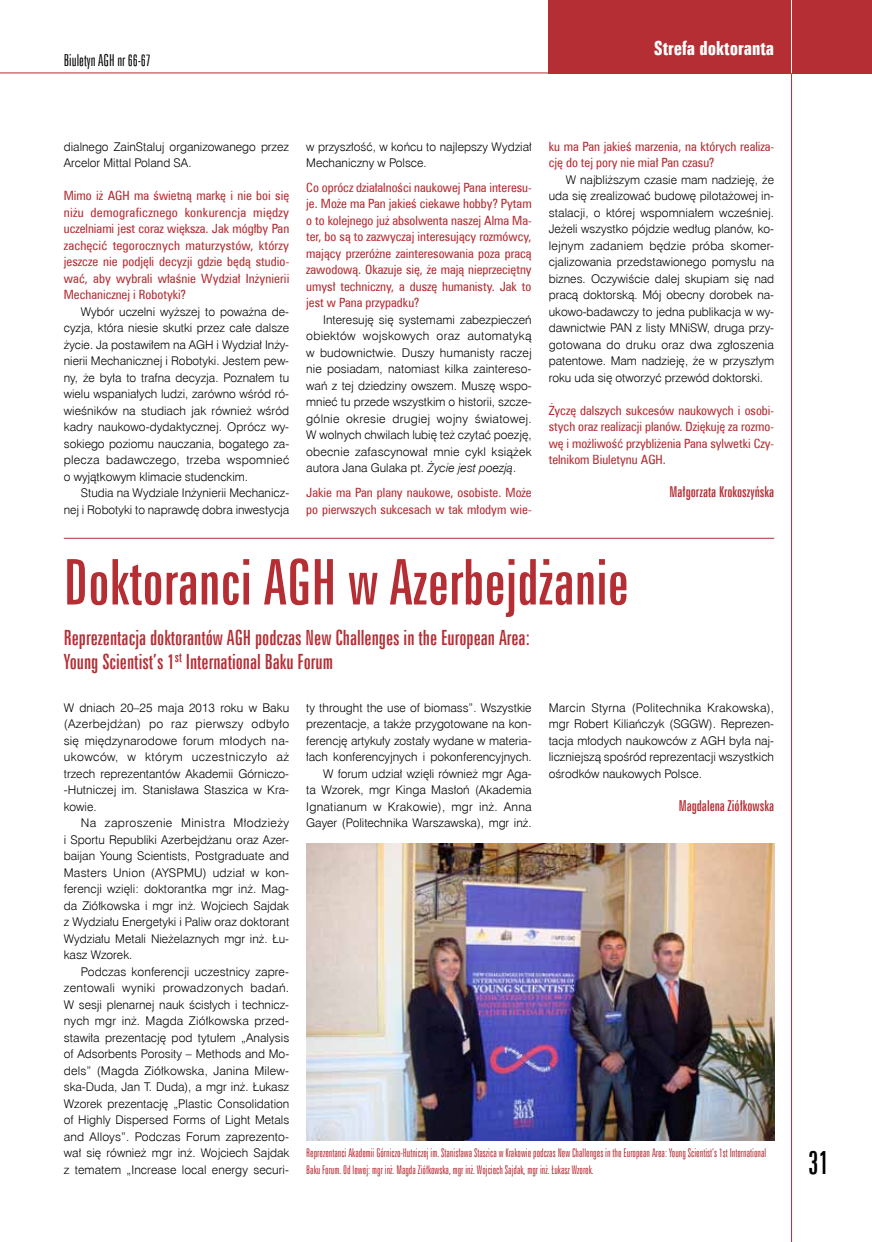
<style>
.page{position:relative;width:872px;height:1242px;background:#fff}
.page>*{position:absolute;margin:0;border:0;box-sizing:border-box;transform-origin:0 0}
.t1{font:63px "Zurich X Cn EU";color:#b42e34}
.t2{font:32.85px "Zurich X Cn EU";color:#000;scale:.91 1}
.t3{font:21px/24px "Zurich X Cn EU";color:#b42e34}
.t4{font:700 19.5px "Zurich X Cn EU";color:#fff}
.t5{font:16.5px "Zurich Lt X Cn EU";color:#000}
.t6{font:15px "Zurich X Cn EU";color:#b42e34}
.t7{font:12.75px/16.5px "Zurich Cn EU";color:#b42e34;text-align:justify}
.t8{font:12px/16.5px "Swis 721 Lt EU";color:#000;text-align:justify}
.t9{font:12px/16.5px "Zurich Lt X Cn EU";color:#b42e34}
.t10{font:12px "Swis 721 Lt EU";letter-spacing:.025em;color:#000}
.t11{font:12px "Swis 721 Lt EU";letter-spacing:.035em;color:#000}
.t12{font:12px "Swis 721 Lt EU";letter-spacing:.03em;color:#000}
.s1{font-style:italic}
</style>
<div class="page">
<hr style="left:791px;top:0;width:1px;height:1242px;background:#b42e34">
<div style="left:549px;top:0;width:323px;height:73px;background:#b42e34"></div>
<hr style="left:791px;top:0;width:1px;height:73px;background:#fff">
<hr style="left:0;top:73px;width:549px;height:1px;background:#b42e34">
<hr style="left:64px;top:538px;width:710px;height:1px;background:#b42e34">
<img style="left:306px;top:844px;width:468px;height:297px">
<h3 class="t5" style="left:64px;top:50px;width:89px">Biuletyn AGH nr 66-67</h3>
<h3 class="t4" style="left:654px;top:36px;width:122px">Strefa doktoranta</h3>
<p class="t8" style="left:64px;top:138px;width:227px">dialnego ZainStaluj organizowanego przez<br>Arcelor Mittal Poland SA.</p>
<p class="t7" style="left:64px;top:187px;width:227px">Mimo iż AGH ma świetną markę i nie boi się niżu demograficznego konkurencja między uczelniami jest coraz większa. Jak mógłby Pan zachęcić tegorocznych maturzystów, którzy jeszcze nie podjęli decyzji gdzie będą studio&shy;wać, aby wybrali właśnie Wydział Inżynierii Mechanicznej i Robotyki?</p>
<p class="t8" style="left:64px;top:303px;width:227px;text-indent:17px">Wybór uczelni wyższej to poważna de&shy;cyzja, która niesie skutki przez całe dalsze życie. Ja postawiłem na AGH i Wydział Inży&shy;nierii Mechanicznej i Robotyki. Jestem pew&shy;ny, że była to trafna decyzja. Poznałem tu wielu wspaniałych ludzi, zarówno wśród ró&shy;wieśników na studiach jak również wśród kadry naukowo-dydaktycznej. Oprócz wy&shy;sokiego poziomu nauczania, bogatego za&shy;plecza badawczego, trzeba wspomnieć o wyjątkowym klimacie studenckim.</p>
<p class="t8" style="left:64px;top:485px;width:227px;text-align:right">Studia na Wydziale Inżynierii Mechanicz&shy;nej i Robotyki to naprawdę dobra inwestycja</p>
<p class="t8" style="left:306px;top:138px;width:227px">w przyszłość, w końcu to najlepszy Wydział<br>Mechaniczny w Polsce.</p>
<p class="t7" style="left:306px;top:179px;width:227px">Co oprócz działalności naukowej Pana interesu&shy;je. Może ma Pan jakieś ciekawe hobby? Pytam o to kolejnego już absolwenta naszej Alma Ma&shy;ter, bo są to zazwyczaj interesujący rozmówcy, mający przeróżne zainteresowania poza pracą zawodową. Okazuje się, że mają nieprzeciętny umysł techniczny, a duszę humanisty. Jak to jest w Pana przypadku?</p>
<p class="t8" style="left:306px;top:312px;width:227px;text-indent:17px">Interesuję się systemami zabezpieczeń obiektów wojskowych oraz automatyką w budownictwie. Duszy humanisty raczej nie posiadam, natomiast kilka zaintereso&shy;wań z tej dziedziny owszem. Muszę wspo&shy;mnieć tu przede wszystkim o historii, szcze&shy;gólnie okresie drugiej wojny światowej.<br>W wolnych chwilach lubię też czytać poezję, obecnie zafascynował mnie cykl książek autora Jana Gulaka pt. <span class="s1">Życie jest poezją</span>.</p>
<p class="t7" style="left:306px;top:484px;width:227px">Jakie ma Pan plany naukowe, osobiste. Może po pierwszych sukcesach w tak młodym wie-</p>
<p class="t7" style="left:549px;top:138px;width:227px">ku ma Pan jakieś marzenia, na których realiza&shy;cję do tej pory nie miał Pan czasu?</p>
<p class="t8" style="left:549px;top:171px;width:227px;text-indent:17px">W najbliższym czasie mam nadzieję, że uda się zrealizować budowę pilotażowej in&shy;stalacji, o której wspomniałem wcześniej.<br>Jeżeli wszystko pójdzie według planów, ko&shy;lejnym zadaniem będzie próba skomer&shy;cjalizowania przedstawionego pomysłu na biznes. Oczywiście dalej skupiam się nad pracą doktorską. Mój obecny dorobek na&shy;ukowo-badawczy to jedna publikacja w wy&shy;dawnictwie PAN z listy MNiSW, druga przy&shy;gotowana do druku oraz dwa zgłoszenia patentowe. Mam nadzieję, że w przyszłym roku uda się otworzyć przewód doktorski.</p>
<p class="t7" style="left:549px;top:402px;width:227px">Życzę dalszych sukcesów naukowych i osobi&shy;stych oraz realizacji planów. Dziękuję za rozmo&shy;wę i możliwość przybliżenia Pana sylwetki Czy&shy;telnikom Biuletynu AGH.</p>
<p class="t6" style="left:669px;top:483px;width:106px">Małgorzata Krokoszyńska</p>
<h1 class="t1" style="left:64px;top:544px;width:567px">Doktoranci AGH w Azerbejdżanie</h1>
<h3 class="t3" style="left:64px;top:625px;width:467px">Reprezentacja doktorantów AGH podczas New Challenges in the European Area:<br>Young Scientist’s 1<sup>st</sup> International Baku Forum</h3>
<p class="t8" style="left:64px;top:699px;width:227px">W dniach 20–25 maja 2013 roku w Baku</p>
<p class="t10" style="left:64px;top:716px;width:227px">(Azerbejdżan) po raz pierwszy odbyło</p>
<p class="t8" style="left:64px;top:732px;width:227px">się międzynarodowe forum młodych na-</p>
<p class="t11" style="left:64px;top:749px;width:227px">ukowców, w którym uczestniczyło aż</p>
<p class="t8" style="left:64px;top:765px;width:226px">trzech reprezentantów Akademii Górniczo-</p>
<p class="t8" style="left:68px;top:782px;width:223px">Hutniczej im. Stanisława Staszica w Kra-</p>
<p class="t8" style="left:64px;top:798px;width:34px">kowie.</p>
<p class="t12" style="left:81px;top:815px;width:210px">Na zaproszenie Ministra Młodzieży</p>
<p class="t8" style="left:64px;top:831px;width:227px">i Sportu Republiki Azerbejdżanu oraz Azer-</p>
<p class="t8" style="left:64px;top:848px;width:227px">baijan Young Scientists, Postgraduate and</p>
<p class="t8" style="left:64px;top:864px;width:227px">Masters Union (AYSPMU) udział w kon-</p>
<p class="t8" style="left:64px;top:881px;width:227px">ferencji wzięli: doktorantka mgr inż. Mag-</p>
<p class="t8" style="left:64px;top:897px;width:227px">da Ziółkowska i mgr inż. Wojciech Sajdak</p>
<p class="t8" style="left:64px;top:914px;width:227px">z Wydziału Energetyki i Paliw oraz doktorant</p>
<p class="t8" style="left:64px;top:930px;width:227px">Wydziału Metali Nieżelaznych mgr inż. Łu-</p>
<p class="t8" style="left:64px;top:947px;width:70px">kasz Wzorek.</p>
<p class="t8" style="left:81px;top:963px;width:210px">Podczas konferencji uczestnicy zapre-</p>
<p class="t10" style="left:64px;top:980px;width:227px">zentowali wyniki prowadzonych badań.</p>
<p class="t8" style="left:64px;top:996px;width:227px">W sesji plenarnej nauk ścisłych i technicz-</p>
<p class="t8" style="left:64px;top:1013px;width:227px">nych mgr inż. Magda Ziółkowska przed-</p>
<p class="t8" style="left:64px;top:1029px;width:227px">stawiła prezentację pod tytułem „Analysis</p>
<p class="t8" style="left:64px;top:1046px;width:227px">of Adsorbents Porosity – Methods and Mo-</p>
<p class="t8" style="left:64px;top:1062px;width:227px">dels” (Magda Ziółkowska, Janina Milew-</p>
<p class="t8" style="left:64px;top:1079px;width:227px">ska-Duda, Jan T. Duda), a mgr inż. Łukasz</p>
<p class="t8" style="left:64px;top:1095px;width:227px">Wzorek prezentację „Plastic Consolidation</p>
<p class="t8" style="left:64px;top:1112px;width:227px">of Highly Dispersed Forms of Light Metals</p>
<p class="t8" style="left:64px;top:1128px;width:227px">and Alloys”. Podczas Forum zaprezento-</p>
<p class="t8" style="left:64px;top:1145px;width:227px">wał się również mgr inż. Wojciech Sajdak</p>
<p class="t8" style="left:64px;top:1161px;width:227px">z tematem „Increase local energy securi-</p>
<p class="t8" style="left:306px;top:699px;width:227px;text-align:right">ty throught the use of biomass”. Wszystkie prezentacje, a także przygotowane na kon&shy;ferencję artykuły zostały wydane w materia&shy;łach konferencyjnych i pokonferencyjnych.<br>W forum udział wzięli również mgr Aga-<br>ta Wzorek, mgr Kinga Masłoń (Akademia Ignatianum w Krakowie), mgr inż. Anna Gayer (Politechnika Warszawska), mgr inż.</p>
<p class="t8" style="left:549px;top:699px;width:227px">Marcin Styrna (Politechnika Krakowska), mgr Robert Kiliańczyk (SGGW). Reprezen&shy;tacja młodych naukowców z AGH była naj&shy;liczniejszą spośród reprezentacji wszystkich ośrodków naukowych Polsce.</p>
<p class="t6" style="left:678px;top:796px;width:97px">Magdalena Ziółkowska</p>
<p class="t9" style="left:306px;top:1144px;width:461px">Reprezentanci Akademii Górniczo-Hutniczej im. Stanisława Staszica w Krakowie podczas New Challenges in the European Area: Young Scientist’s 1st International<br>Baku Forum. Od lewej: mgr inż. Magda Ziółkowska, mgr inż. Wojciech Sajdak, mgr inż. Łukasz Wzorek.</p>
<h2 class="t2" style="left:808px;top:1142px;width:25px">31</h2>
</div>
